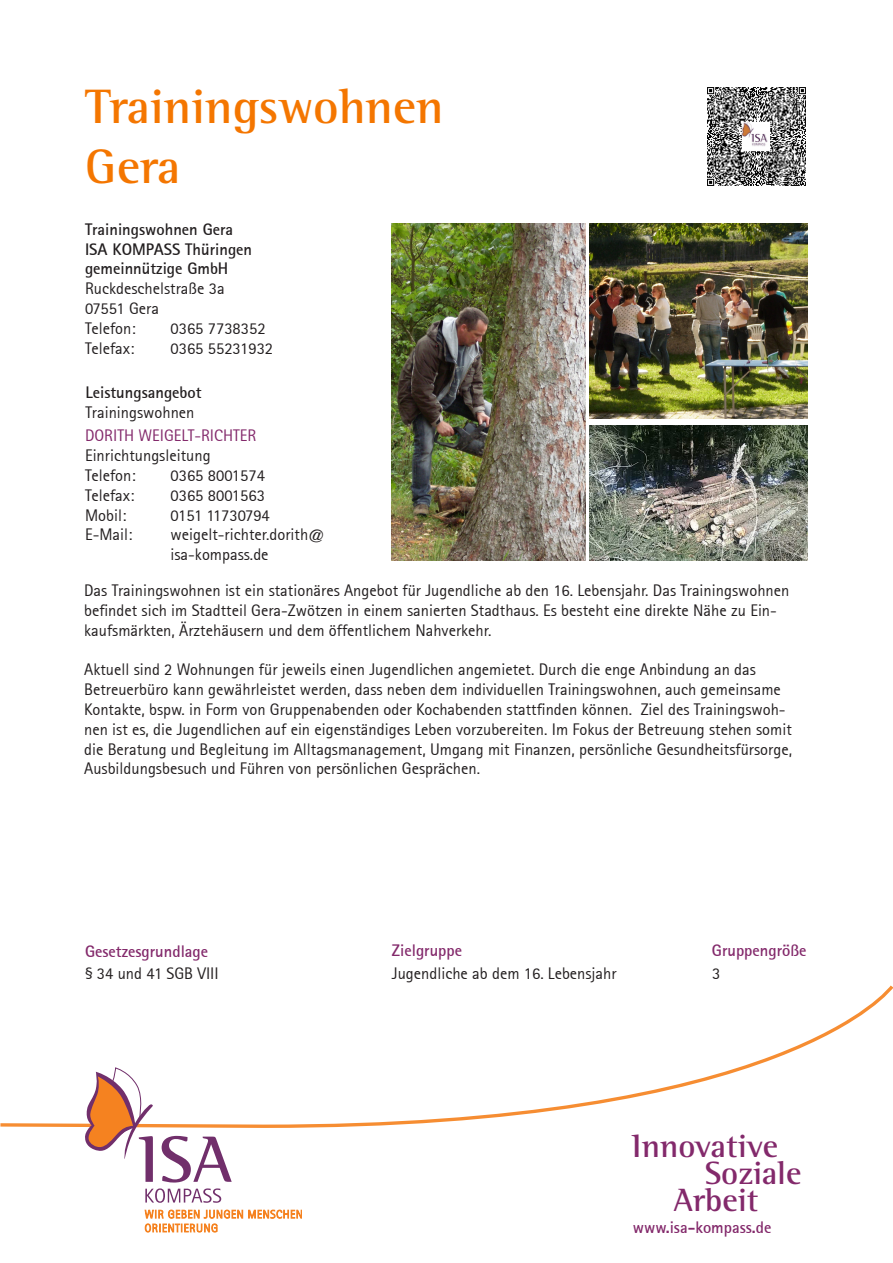
<style>
.page{position:relative;width:893px;height:1263px;background:#fff}
.page>*{position:absolute;margin:0;border:0;box-sizing:border-box;transform-origin:0 0}
.t1{font:700 49.5px/59.4px "Rotis Semi Serif Std";color:#f47600}
.t2{font:700 33px "Rotis Semi Serif Std";color:#83296b}
.t3{font:16.5px/19.8px "Rotis Sans Serif";color:#231f20}
.t4{font:700 16.5px/19.8px "Rotis Sans Serif";color:#231f20}
.t5{font:700 16.5px "Rotis Sans Serif";color:#83296b}
.t6{font:16.5px "Rotis Sans Serif";color:#83296b}
</style>
<div class="page">
<img style="left:707px;top:87px;width:99px;height:99px">
<svg style="left:0;top:985px;width:893px;height:143px"></svg>
<svg style="left:162px;top:1136px;width:70px;height:46px"></svg>
<svg style="left:85px;top:1068px;width:68px;height:114px"></svg>
<svg style="left:145px;top:1188px;width:76px;height:15px"></svg>
<svg style="left:145px;top:1210px;width:157px;height:22px"></svg>
<img style="left:392px;top:223px;width:194px;height:337px">
<img style="left:589px;top:223px;width:219px;height:195px">
<img style="left:589px;top:426px;width:219px;height:134px">
<h1 class="t1" style="left:85px;top:77px;width:360px">Trainingswohnen<br>Gera</h1>
<p class="t4" style="left:85px;top:219px;width:169px">Trainingswohnen Gera<br>ISA KOMPASS Thüringen gemeinnützige GmbH</p>
<p class="t3" style="left:85px;top:279px;width:141px">Ruckdeschelstraße 3a<br>07551 Gera<br>Telefon:</p>
<p class="t3" style="left:171px;top:318px;width:97px">0365 7738352</p>
<p class="t3" style="left:85px;top:338px;width:51px">Telefax:</p>
<p class="t3" style="left:171px;top:338px;width:104px">0365 55231932</p>
<p class="t4" style="left:85px;top:382px;width:118px">Leistungsangebot</p>
<p class="t3" style="left:85px;top:402px;width:111px">Trainingswohnen</p>
<p class="t6" style="left:85px;top:426px;width:173px">DORITH WEIGELT-RICHTER</p>
<p class="t3" style="left:85px;top:446px;width:127px">Einrichtungsleitung<br>Telefon:</p>
<p class="t3" style="left:171px;top:465px;width:96px">0365 8001574</p>
<p class="t3" style="left:85px;top:485px;width:51px">Telefax:</p>
<p class="t3" style="left:171px;top:485px;width:96px">0365 8001563</p>
<p class="t3" style="left:85px;top:505px;width:43px">Mobil:</p>
<p class="t3" style="left:171px;top:505px;width:101px">0151 11730794</p>
<p class="t3" style="left:85px;top:525px;width:49px">E-Mail:</p>
<p class="t3" style="left:171px;top:525px;width:156px">weigelt-richter.dorith@ isa-kompass.de</p>
<p class="t3" style="left:84px;top:580px;width:707px">Das Trainingswohnen ist ein stationäres Angebot für Jugendliche ab den 16. Lebensjahr. Das Trainingswohnen befindet sich im Stadtteil Gera-Zwötzen in einem sanierten Stadthaus. Es besteht eine direkte Nähe zu Ein&shy;kaufsmärkten, Ärztehäusern und dem öffentlichem Nahverkehr.</p>
<p class="t3" style="left:84px;top:660px;width:709px">Aktuell sind 2 Wohnungen für jeweils einen Jugendlichen angemietet. Durch die enge Anbindung an das Betreuerbüro kann gewährleistet werden, dass neben dem individuellen Trainingswohnen, auch gemeinsame Kontakte, bspw. in Form von Gruppenabenden oder Kochabenden stattfinden können. Ziel des Trainingswoh&shy;nen ist es, die Jugendlichen auf ein eigenständiges Leben vorzubereiten. Im Fokus der Betreuung stehen somit die Beratung und Begleitung im Alltagsmanagement, Umgang mit Finanzen, persönliche Gesundheitsfürsorge, Ausbildungsbesuch und Führen von persönlichen Gesprächen.</p>
<p class="t5" style="left:85px;top:941px;width:125px">Gesetzesgrundlage</p>
<p class="t3" style="left:85px;top:963px;width:135px">§ 34 und 41 SGB VIII</p>
<p class="t5" style="left:392px;top:940px;width:72px">Zielgruppe</p>
<p class="t3" style="left:392px;top:963px;width:226px">Jugendliche ab dem 16. Lebensjahr</p>
<p class="t5" style="left:712px;top:940px;width:96px">Gruppengröße</p>
<p class="t3" style="left:712px;top:963px;width:10px">3</p>
<h2 class="t2" style="left:632px;top:1126px;width:148px">Innovative</h2>
<h2 class="t2" style="left:705px;top:1153px;width:98px">Soziale</h2>
<h2 class="t2" style="left:673px;top:1180px;width:87px">Arbeit</h2>
<p class="t5" style="left:633px;top:1216px;width:140px">www.isa-kompass.de</p>
</div>
